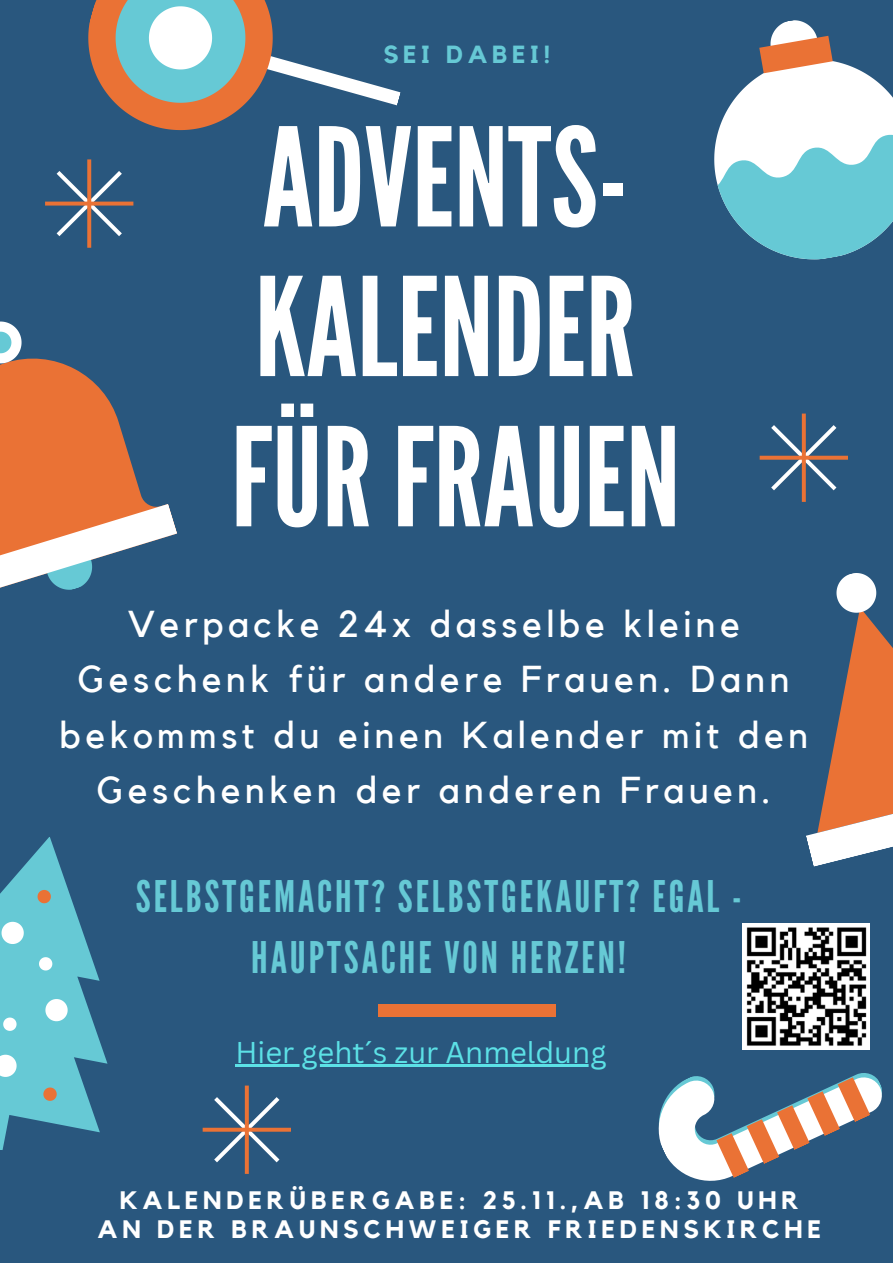
<style>
.page{position:relative;width:893px;height:1263px;background:#29577e}
.page>*{position:absolute;margin:0;border:0;box-sizing:border-box;transform-origin:0 0}
.t1{font:136.65px "League Gothic";color:#fff}
.t2{font:136.5px/149.6px "League Gothic";color:#fff}
.t3{font:43.5px/60.5px "League Gothic";letter-spacing:.07em;color:#66c9d5;text-align:center}
.t4{font:37.35px/55.3px "Kollektif";letter-spacing:.12em;color:#fff;text-align:center}
.t5{font:29.25px "Canva Sans";color:#5ce1e6}
.t6{font:700 25.2px "Kollektif";letter-spacing:.19em;color:#fff}
.t7{font:700 24.67px "Kollektif";letter-spacing:.19em;color:#66c9d5}
</style>
<div class="page">
<div style="left:378px;top:1004px;width:177px;height:13px;background:#ea7235"></div>
<svg style="left:0;top:358px;width:147px;height:146px;fill:#ea7235"></svg>
<svg style="left:0;top:504px;width:177px;height:86px"></svg>
<svg style="left:0;top:321px;width:27px;height:48px"></svg>
<svg style="left:806px;top:573px;width:87px;height:294px"></svg>
<svg style="left:0;top:837px;width:108px;height:313px;fill:#66c9d5"></svg>
<svg style="left:36px;top:889px;width:16px;height:15px"></svg>
<svg style="left:42px;top:1086px;width:16px;height:16px"></svg>
<svg style="left:0;top:920px;width:26px;height:26px"></svg>
<svg style="left:38px;top:956px;width:15px;height:15px"></svg>
<svg style="left:2px;top:1016px;width:16px;height:16px"></svg>
<svg style="left:44px;top:997px;width:26px;height:26px"></svg>
<svg style="left:0;top:1053px;width:18px;height:26px"></svg>
<svg style="left:759px;top:414px;width:89px;height:88px"></svg>
<svg style="left:658px;top:1010px;width:224px;height:171px"></svg>
<svg style="left:716px;top:1077px;width:154px;height:101px"></svg>
<svg style="left:203px;top:1086px;width:88px;height:88px"></svg>
<svg style="left:88px;top:0;width:313px;height:131px"></svg>
<svg style="left:714px;top:20px;width:179px;height:240px"></svg>
<svg style="left:45px;top:159px;width:88px;height:89px"></svg>
<img style="left:743px;top:923px;width:126px;height:127px">
<hr style="left:235px;top:1064px;width:372px;height:3px;background:#5ce1e6">
<p class="t7" style="left:383px;top:43px;width:169px">SEI DABEI!</p>
<p class="t2" style="left:255px;top:106px;width:382px">ADVENTS-<br>KALENDER</p>
<p class="t1" style="left:231px;top:398px;width:450px">FÜRFRAUEN</p>
<h1 class="t4" style="left:59px;top:598px;width:750px">Verpacke 24x dasselbe kleine<br>Geschenk für andere Frauen. Dann bekommst du einen Kalender mit den<br>Geschenken der anderen Frauen.</h1>
<p class="t3" style="left:136px;top:867px;width:607px">SELBSTGEMACHT? SELBSTGEKAUFT? EGAL -<br>HAUPTSACHE VON HERZEN!</p>
<p class="t5" style="left:235px;top:1031px;width:372px">Hier geht´s zur Anmeldung</p>
<p class="t6" style="left:120px;top:1188px;width:680px">KALENDERÜBERGABE: 25.11.,AB 18:30 UHR</p>
<p class="t6" style="left:97px;top:1217px;width:725px">AN DER BRAUNSCHWEIGER FRIEDENSKIRCHE</p>
</div>
